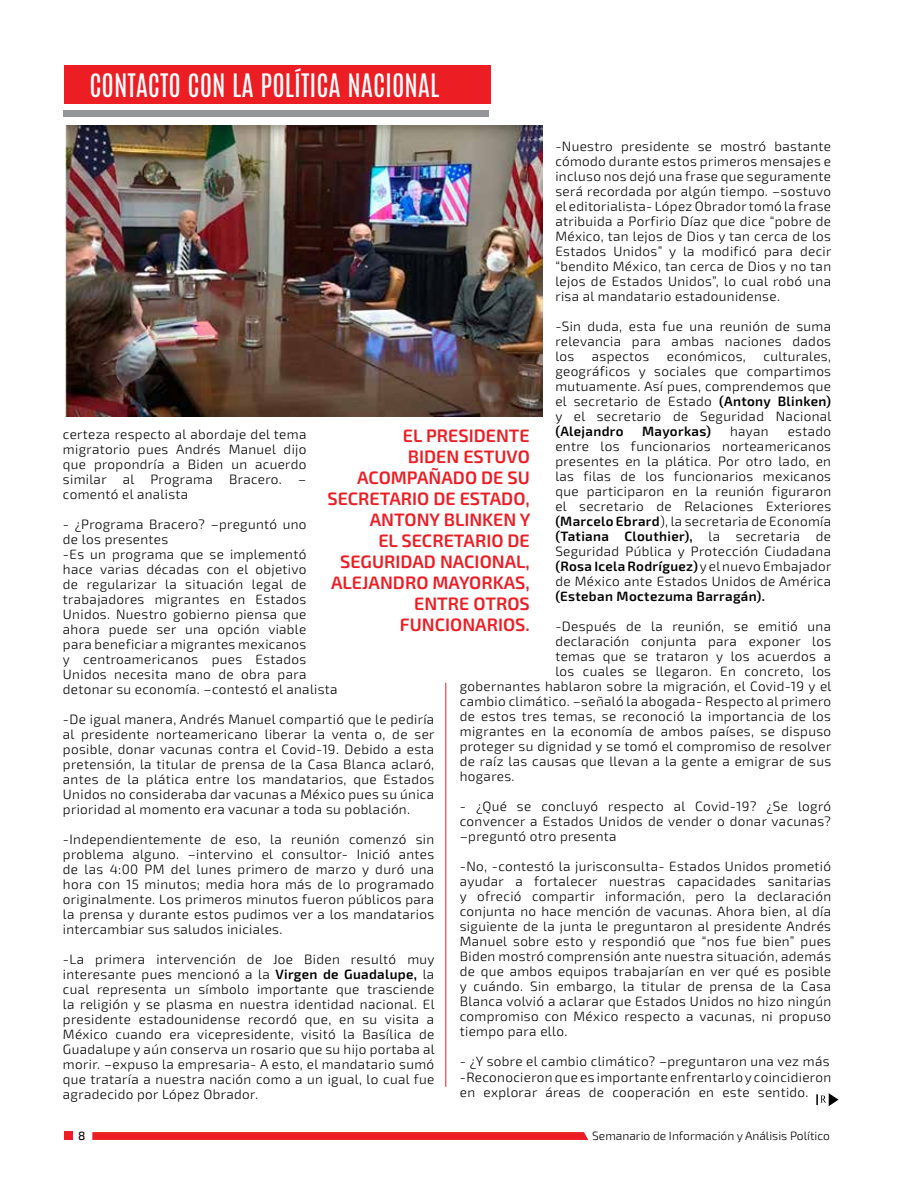
<style>
.page{position:relative;width:915px;height:1191px;background:#fff}
.page>*{position:absolute;margin:0;border:0;box-sizing:border-box;transform-origin:0 0}
.t1{font:27px "Antonio";color:#fff}
.t2{font:600 18px/21px "Exo 2";color:#ed1d24;text-align:right}
.t3{font:300 13.5px/15px "Exo 2";letter-spacing:.025em;color:#000;text-align:justify}
.t4{font:600 13.5px "Exo 2";letter-spacing:.025em;color:#000}
.t5{font:300 12px "Exo 2";color:#000}
.t6{font:500 12px "Exo 2";color:#000}
.s1{font-weight:600}
</style>
<div class="page">
<div style="left:64px;top:1131px;width:8px;height:9px;background:#ed1d24"></div>
<svg style="left:92px;top:1132px;width:496px;height:8px;background:#ed2128"></svg>
<svg style="left:816px;top:1093px;width:22px;height:13px"></svg>
<div style="left:64px;top:66px;width:426px;height:38px;background:#ed1d24"></div>
<div style="left:63px;top:111px;width:425px;height:6px;background:#939598"></div>
<hr style="left:445px;top:682px;width:1px;height:404px;background:#ed1d24">
<img style="left:66px;top:126px;width:476px;height:291px">
<h1 class="t1" style="left:89px;top:65px;width:351px">CONTACTO CON LA POLÍTICA NACIONAL</h1>
<p class="t3" style="left:555px;top:139px;width:277px">-Nuestro presidente se mostró bastante cómodo durante estos primeros mensajes e incluso nos dejó una frase que seguramente será recordada por algún tiempo. –sostuvo el editorialista- López Obrador tomó la frase atribuida a Porfirio Díaz que dice “pobre de México, tan lejos de Dios y tan cerca de los Estados Unidos” y la modificó para decir “bendito México, tan cerca de Dios y no tan lejos de Estados Unidos”, lo cual robó una risa al mandatario estadounidense.</p>
<p class="t3" style="left:555px;top:319px;width:277px">-Sin duda, esta fue una reunión de suma relevancia para ambas naciones dados los</p>
<p class="t3" style="left:591px;top:349px;width:59px">aspectos</p>
<p class="t3" style="left:666px;top:349px;width:80px">económicos,</p>
<p class="t3" style="left:555px;top:349px;width:277px;text-indent:208px">culturales, geográficos y sociales que compartimos mutuamente. Así pues, comprendemos que el secretario de Estado <span class="s1">(Antony Blinken) </span>y el secretario de Seguridad Nacional</p>
<p class="t4" style="left:555px;top:423px;width:70px">(Alejandro</p>
<p class="t4" style="left:642px;top:423px;width:70px">Mayorkas)</p>
<p class="t3" style="left:729px;top:424px;width:40px">hayan</p>
<p class="t3" style="left:555px;top:424px;width:277px;text-indent:232px">estado entre los funcionarios norteamericanos presentes en la plática. Por otro lado, en las filas de los funcionarios mexicanos que participaron en la reunión figuraron el secretario de Relaciones Exteriores <span class="s1">(Marcelo Ebrard</span>), la secretaria de Economía <span class="s1">(Tatiana Clouthier),</span> la secretaria de Seguridad Pública y Protección Ciudadana <span class="s1">(Rosa Icela Rodríguez)</span> y el nuevo Embajador de México ante Estados Unidos de América</p>
<p class="t4" style="left:555px;top:588px;width:211px">(Esteban Moctezuma Barragán).</p>
<p class="t3" style="left:555px;top:619px;width:277px">-Después de la reunión, se emitió una</p>
<p class="t3" style="left:555px;top:634px;width:277px">declaración conjunta para exponer los</p>
<p class="t3" style="left:555px;top:649px;width:277px">temas que se trataron y los acuerdos a</p>
<p class="t3" style="left:555px;top:664px;width:277px">los cuales se llegaron. En concreto, los</p>
<p class="t3" style="left:459px;top:679px;width:373px">gobernantes hablaron sobre la migración, el Covid-19 y el</p>
<p class="t3" style="left:459px;top:694px;width:373px">cambio climático. –señaló la abogada- Respecto al primero</p>
<p class="t3" style="left:459px;top:709px;width:372px">de estos tres temas, se reconoció la importancia de los</p>
<p class="t3" style="left:459px;top:724px;width:372px">migrantes en la economía de ambos países, se dispuso</p>
<p class="t3" style="left:459px;top:739px;width:373px">proteger su dignidad y se tomó el compromiso de resolver</p>
<p class="t3" style="left:459px;top:754px;width:373px">de raíz las causas que llevan a la gente a emigrar de sus</p>
<p class="t3" style="left:459px;top:769px;width:56px">hogares.</p>
<p class="t3" style="left:459px;top:799px;width:372px">- ¿Qué se concluyó respecto al Covid-19? ¿Se logró convencer a Estados Unidos de vender o donar vacunas? –preguntó otro presenta</p>
<p class="t3" style="left:459px;top:859px;width:373px">-No, -contestó la jurisconsulta- Estados Unidos prometió ayudar a fortalecer nuestras capacidades sanitarias y ofreció compartir información, pero la declaración conjunta no hace mención de vacunas. Ahora bien, al día siguiente de la junta le preguntaron al presidente Andrés Manuel sobre esto y respondió que “nos fue bien” pues Biden mostró comprensión ante nuestra situación, además de que ambos equipos trabajarían en ver qué es posible y cuándo. Sin embargo, la titular de prensa de la Casa Blanca volvió a aclarar que Estados Unidos no hizo ningún compromiso con México respecto a vacunas, ni propuso tiempo para ello.</p>
<p class="t3" style="left:459px;top:1054px;width:373px">- ¿Y sobre el cambio climático? –preguntaron una vez más -Reconocieron que es importante enfrentarlo y coincidieron en explorar áreas de cooperación en este sentido.</p>
<h2 class="t2" style="left:327px;top:426px;width:204px">EL PRESIDENTE<br>BIDEN ESTUVO<br>ACOMPAÑADO DE SU<br>SECRETARIO DE ESTADO,<br>ANTONY BLINKEN Y<br>EL SECRETARIO DE<br>SEGURIDAD NACIONAL,<br>ALEJANDRO MAYORKAS,<br>ENTRE OTROS<br>FUNCIONARIOS.</h2>
<p class="t3" style="left:63px;top:427px;width:245px">certeza respecto al abordaje del tema migratorio pues Andrés Manuel dijo que propondría a Biden un acuerdo similar al Programa Bracero. – comentó el analista</p>
<p class="t3" style="left:63px;top:517px;width:276px;text-align:left">- ¿Programa Bracero? –preguntó uno<br>de los presentes<br>-Es un programa que se implementó hace varias décadas con el objetivo<br>de regularizar la situación legal de trabajadores migrantes en Estados Unidos. Nuestro gobierno piensa que ahora puede ser una opción viable para beneficiar a migrantes mexicanos<br>y centroamericanos pues Estados Unidos necesita mano de obra para detonar su economía. –contestó el analista</p>
<p class="t3" style="left:63px;top:712px;width:373px">-De igual manera, Andrés Manuel compartió que le pediría al presidente norteamericano liberar la venta o, de ser posible, donar vacunas contra el Covid-19. Debido a esta pretensión, la titular de prensa de la Casa Blanca aclaró, antes de la plática entre los mandatarios, que Estados Unidos no consideraba dar vacunas a México pues su única prioridad al momento era vacunar a toda su población.</p>
<p class="t3" style="left:63px;top:832px;width:373px">-Independientemente de eso, la reunión comenzó sin problema alguno. –intervino el consultor- Inició antes de las 4:00 PM del lunes primero de marzo y duró una hora con 15 minutos; media hora más de lo programado originalmente. Los primeros minutos fueron públicos para la prensa y durante estos pudimos ver a los mandatarios intercambiar sus saludos iniciales.</p>
<p class="t3" style="left:63px;top:952px;width:373px">-La primera intervención de Joe Biden resultó muy interesante pues mencionó a la <span class="s1">Virgen de Guadalupe,</span> la cual representa un símbolo importante que trasciende la religión y se plasma en nuestra identidad nacional. El presidente estadounidense recordó que, en su visita a México cuando era vicepresidente, visitó la Basílica de Guadalupe y aún conserva un rosario que su hijo portaba al morir. –expuso la empresaria- A esto, el mandatario sumó que trataría a nuestra nación como a un igual, lo cual fue agradecido por López Obrador.</p>
<p class="t6" style="left:78px;top:1128px;width:9px">8</p>
<p class="t5" style="left:592px;top:1128px;width:239px">Semanario de Información y Análisis Político</p>
</div>
